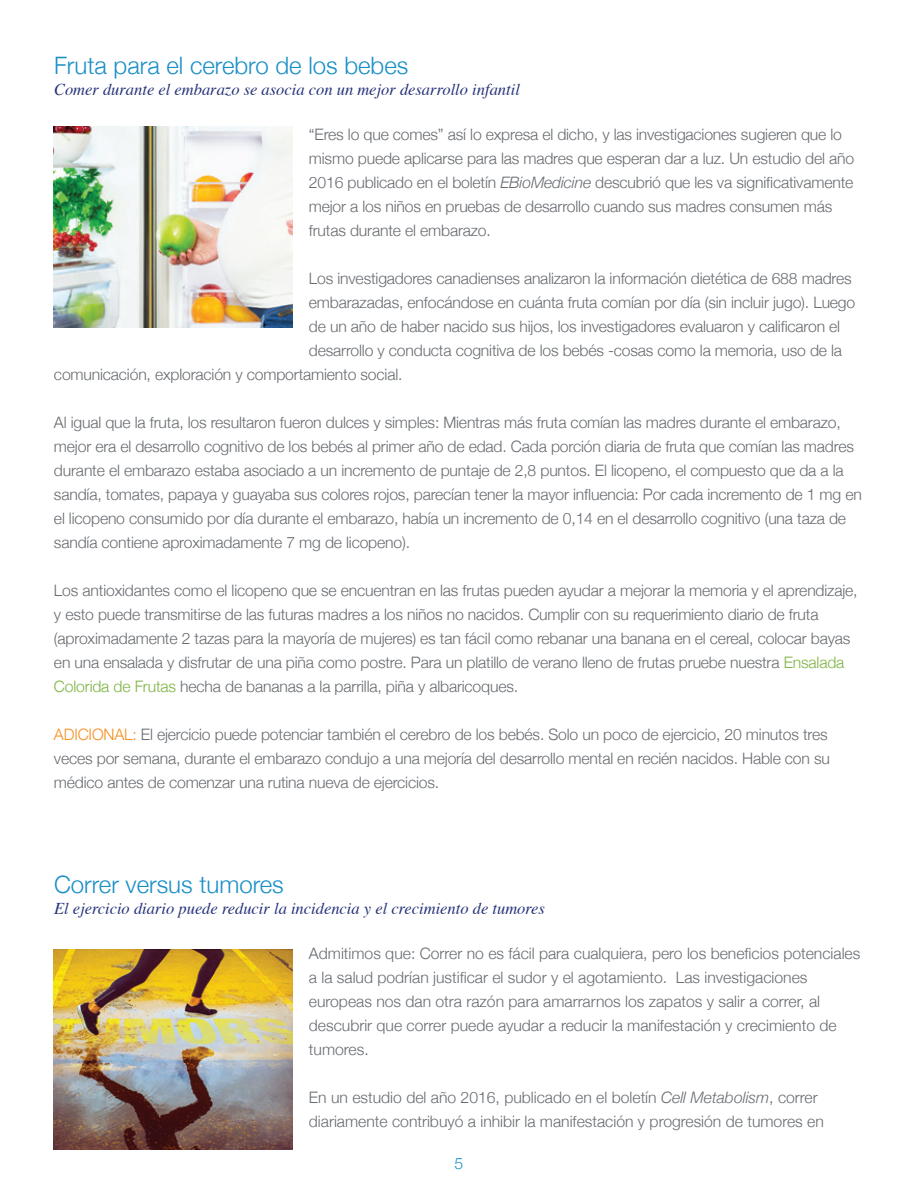
<style>
.page{position:relative;width:918px;height:1188px;background:#fff}
.page>*{position:absolute;margin:0;border:0;box-sizing:border-box;transform-origin:0 0}
.t1{font:300 24px "Helvetica Neue";color:#1a8fc6}
.t2{font:italic 16.5px "Times";color:#253279}
.t3{font:300 15.75px/24px "Helvetica Neue";letter-spacing:-.01em;color:#666b70}
.t4{font:300 15.75px "Helvetica Neue";color:#1a8fc6}
.s1{font-style:italic}
.s2{color:#7cb341}
.s3{color:#f68f1e}
</style>
<div class="page">
<img style="left:54px;top:949px;width:239px;height:201px">
<img style="left:54px;top:127px;width:239px;height:201px">
<h1 class="t1" style="left:54px;top:46px;width:356px">Fruta para el cerebro de los bebes</h1>
<p class="t2" style="left:54px;top:75px;width:467px">Comer durante el embarazo se asocia con un mejor desarrollo infantil</p>
<p class="t3" style="left:309px;top:121px;width:547px">“Eres lo que comes” así lo expresa el dicho, y las investigaciones sugieren que lo mismo puede aplicarse para las madres que esperan dar a luz. Un estudio del año 2016 publicado en el boletín <span class="s1">EBioMedicine</span> descubrió que les va significativamente mejor a los niños en pruebas de desarrollo cuando sus madres consumen más frutas durante el embarazo.</p>
<p class="t3" style="left:309px;top:265px;width:544px">Los investigadores canadienses analizaron la información dietética de 688 madres</p>
<p class="t3" style="left:309px;top:289px;width:548px">embarazadas, enfocándose en cuánta fruta comían por día (sin incluir jugo). Luego</p>
<p class="t3" style="left:309px;top:313px;width:533px">de un año de haber nacido sus hijos, los investigadores evaluaron y calificaron el</p>
<p class="t3" style="left:309px;top:337px;width:535px">desarrollo y conducta cognitiva de los bebés -cosas como la memoria, uso de la</p>
<p class="t3" style="left:54px;top:361px;width:350px">comunicación, exploración y comportamiento social.</p>
<p class="t3" style="left:54px;top:409px;width:809px">Al igual que la fruta, los resultaron fueron dulces y simples: Mientras más fruta comían las madres durante el embarazo, mejor era el desarrollo cognitivo de los bebés al primer año de edad. Cada porción diaria de fruta que comían las madres durante el embarazo estaba asociado a un incremento de puntaje de 2,8 puntos. El licopeno, el compuesto que da a la sandía, tomates, papaya y guayaba sus colores rojos, parecían tener la mayor influencia: Por cada incremento de 1 mg en el licopeno consumido por día durante el embarazo, había un incremento de 0,14 en el desarrollo cognitivo (una taza de sandía contiene aproximadamente 7 mg de licopeno).</p>
<p class="t3" style="left:54px;top:577px;width:805px">Los antioxidantes como el licopeno que se encuentran en las frutas pueden ayudar a mejorar la memoria y el aprendizaje, y esto puede transmitirse de las futuras madres a los niños no nacidos. Cumplir con su requerimiento diario de fruta (aproximadamente 2 tazas para la mayoría de mujeres) es tan fácil como rebanar una banana en el cereal, colocar bayas en una ensalada y disfrutar de una piña como postre. Para un platillo de verano lleno de frutas pruebe nuestra <span class="s2">Ensalada Colorida de Frutas</span> hecha de bananas a la parrilla, piña y albaricoques.</p>
<p class="t3" style="left:54px;top:721px;width:777px"><span class="s3">ADICIONAL:</span> El ejercicio puede potenciar también el cerebro de los bebés. Solo un poco de ejercicio, 20 minutos tres veces por semana, durante el embarazo condujo a una mejoría del desarrollo mental en recién nacidos. Hable con su médico antes de comenzar una rutina nueva de ejercicios.</p>
<h1 class="t1" style="left:54px;top:865px;width:231px">Correr versus tumores</h1>
<p class="t2" style="left:54px;top:894px;width:493px">El ejercicio diario puede reducir la incidencia y el crecimiento de tumores</p>
<p class="t3" style="left:309px;top:940px;width:553px">Admitimos que: Correr no es fácil para cualquiera, pero los beneficios potenciales a la salud podrían justificar el sudor y el agotamiento. Las investigaciones europeas nos dan otra razón para amarrarnos los zapatos y salir a correr, al descubrir que correr puede ayudar a reducir la manifestación y crecimiento de tumores.</p>
<p class="t3" style="left:309px;top:1084px;width:516px">En un estudio del año 2016, publicado en el boletín <span class="s1">Cell Metabolism</span>, correr diariamente contribuyó a inhibir la manifestación y progresión de tumores en</p>
<p class="t4" style="left:455px;top:1151px;width:10px">5</p>
</div>
